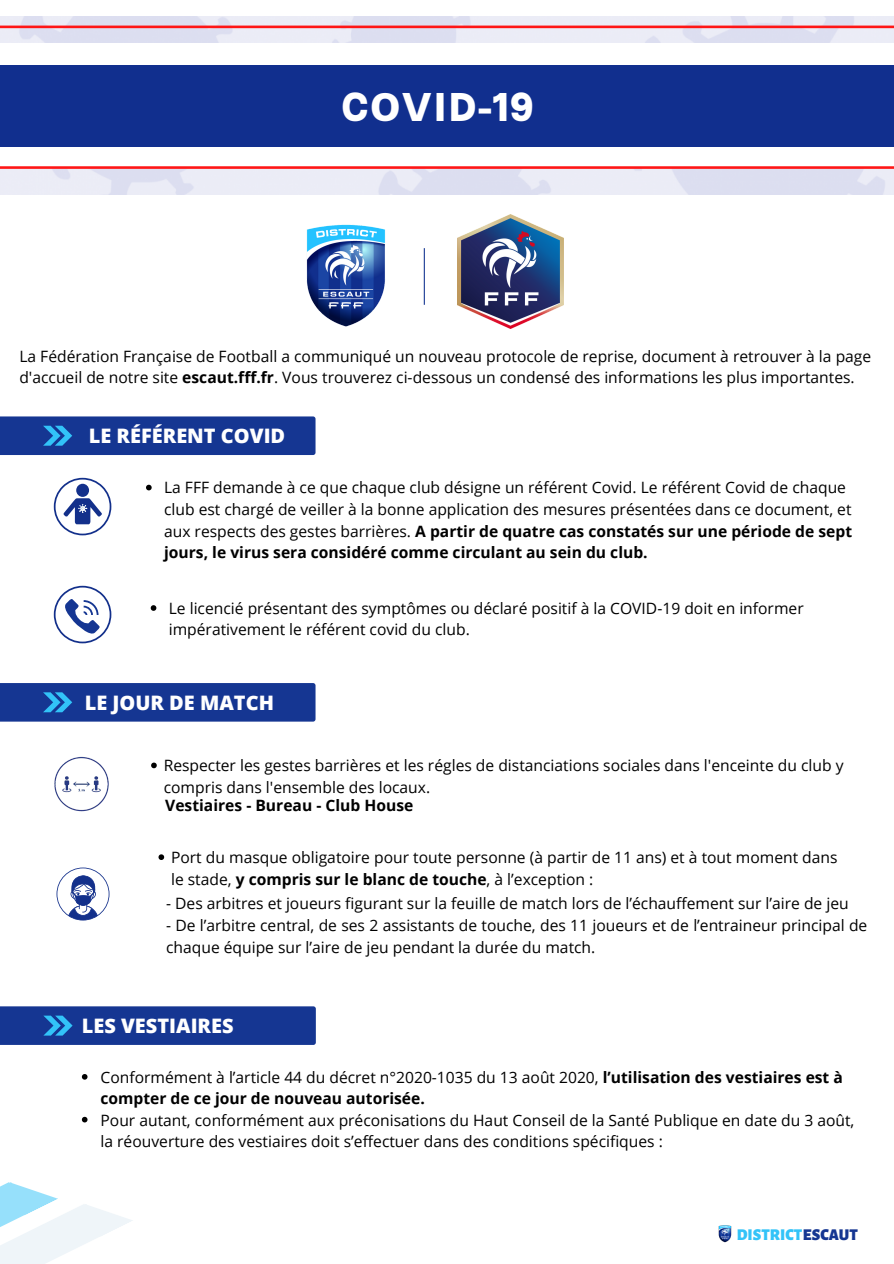
<style>
.page{position:relative;width:894px;height:1264px;background:#fff}
.page>*{position:absolute;margin:0;border:0;box-sizing:border-box;transform-origin:0 0}
.t1{font:900 39.75px "Okomito";color:#fff}
.t2{font:800 19.95px "Open Sans";color:#fff}
.t3{font:900 16.2px "Alegreya Sans SC";color:#32c3f8}
.t4{font:15.6px/21.6px "Open Sans";color:#000}
.t5{font:700 15.6px/21.5px "Open Sans";color:#000}
.s1{font-weight:700}
.s2{font-weight:400}
.s3{color:#153692}
</style>
<div class="page">
<div style="left:0;top:683px;width:315px;height:38px;background:#153692"></div>
<img style="left:54px;top:756px;width:55px;height:56px">
<svg style="left:56px;top:867px;width:53px;height:53px"></svg>
<div style="left:0;top:416px;width:315px;height:39px;background:#153692"></div>
<img style="left:457px;top:214px;width:106px;height:114px">
<svg style="left:423px;top:248px;width:2px;height:57px"></svg>
<img style="left:0;top:16px;width:893px;height:178px">
<div style="left:0;top:43px;width:893px;height:125px;background:#fff"></div>
<div style="left:0;top:65px;width:893px;height:81px;background:#112f8e"></div>
<hr style="left:0;top:26px;width:893px;height:2px;background:#ff1616">
<svg style="left:0;top:166px;width:893px;height:3px"></svg>
<img style="left:306px;top:224px;width:79px;height:103px">
<svg style="left:0;top:1182px;width:133px;height:81px"></svg>
<img style="left:718px;top:1225px;width:13px;height:17px">
<svg style="left:54px;top:478px;width:57px;height:57px"></svg>
<svg style="left:54px;top:586px;width:57px;height:57px"></svg>
<svg style="left:146px;top:485px;width:6px;height:5px"></svg>
<svg style="left:151px;top:605px;width:5px;height:6px"></svg>
<svg style="left:151px;top:762px;width:6px;height:6px"></svg>
<svg style="left:158px;top:854px;width:6px;height:6px"></svg>
<div style="left:0;top:1006px;width:316px;height:38px;background:#153692"></div>
<svg style="left:82px;top:1074px;width:5px;height:5px"></svg>
<svg style="left:82px;top:1116px;width:5px;height:6px"></svg>
<h1 class="t1" style="left:340px;top:81px;width:194px">COVID-19</h1>
<p class="t4" style="left:19px;top:345px;width:853px">La Fédération Française de Football a communiqué un nouveau protocole de reprise, document à retrouver à la page d'accueil de notre site <span class="s1">escaut.fff.fr</span>. Vous trouverez ci-dessous un condensé des informations les plus importantes.</p>
<p class="t2" style="left:89px;top:422px;width:198px">LE RÉFÉRENT COVID</p>
<p class="t4" style="left:164px;top:476px;width:689px">La FFF demande à ce que chaque club désigne un référent Covid. Le référent Covid de chaque club est chargé de veiller à la bonne application des mesures présentées dans ce document, et aux respects des gestes barrières. <span class="s1">A partir de quatre cas constatés sur une période de sept jours, le virus sera considéré comme circulant au sein du club.</span></p>
<p class="t4" style="left:169px;top:597px;width:636px">Le licencié présentant des symptômes ou déclaré positif à la COVID-19 doit en informer impérativement le référent covid du club.</p>
<p class="t2" style="left:85px;top:688px;width:191px">LE JOUR DE MATCH</p>
<p class="t4" style="left:164px;top:754px;width:681px">Respecter les gestes barrières et les régles de distanciations sociales dans l'enceinte du club y compris dans l'ensemble des locaux.</p>
<p class="t5" style="left:165px;top:794px;width:249px">Vestiaires - Bureau - Club House</p>
<p class="t4" style="left:171px;top:845px;width:667px">Port du masque obligatoire pour toute personne (à partir de 11 ans) et à tout moment dans le stade, <span class="s1">y compris sur le blanc de touche</span>, à l’exception :</p>
<p class="t4" style="left:166px;top:892px;width:684px">- Des arbitres et joueurs figurant sur la feuille de match lors de l’échauffement sur l’aire de jeu</p>
<p class="t4" style="left:166px;top:914px;width:702px">- De l’arbitre central, de ses 2 assistants de touche, des 11 joueurs et de l’entraineur principal de chaque équipe sur l’aire de jeu pendant la durée du match.</p>
<p class="t2" style="left:82px;top:1012px;width:153px">LES VESTIAIRES</p>
<p class="t5" style="left:100px;top:1066px;width:743px"><span class="s2">Conformément à l’article 44 du décret n°2020-1035 du 13 août 2020,</span> l’utilisation des vestiaires est à compter de ce jour de nouveau autorisée.</p>
<p class="t4" style="left:100px;top:1109px;width:755px">Pour autant, conformément aux préconisations du Haut Conseil de la Santé Publique en date du 3 août, la réouverture des vestiaires doit s’effectuer dans des conditions spécifiques :</p>
<p class="t3" style="left:736px;top:1227px;width:122px">DISTRICT<span class="s3">ESCAUT</span></p>
</div>
